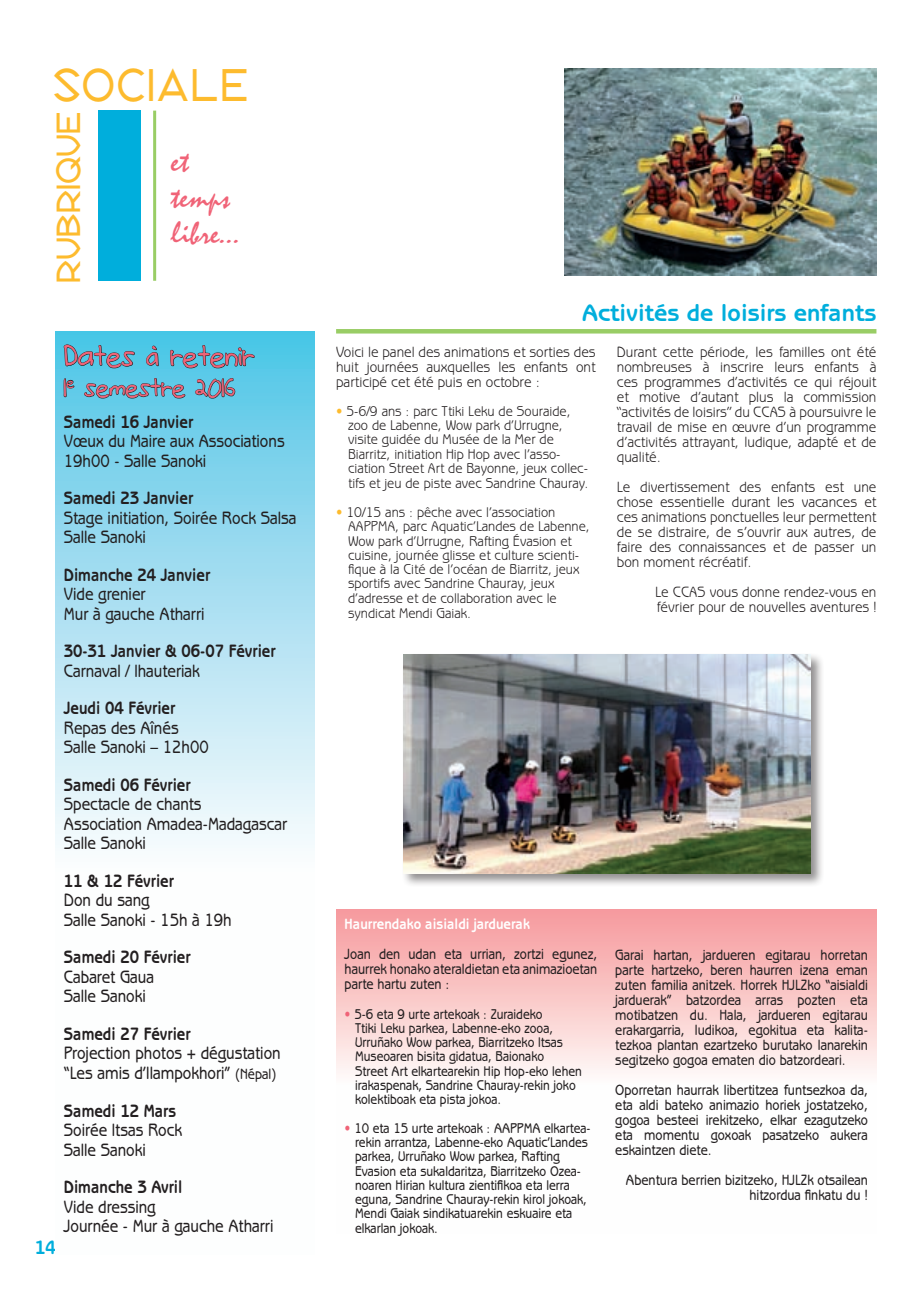
<style>
.page{position:relative;width:919px;height:1289px;background:#fff}
.page>*{position:absolute;margin:0;border:0;box-sizing:border-box;transform-origin:0 0}
.t1{font:45px "Republik Sans ICG 01";letter-spacing:.05em;color:#fdbb2e;scale:.9 1}
.t2{font:36px "onthemove";color:#f06377;scale:1.1 1}
.t3{font:33px "Republik Sans ICG 01";color:#fdbb2e}
.t4{font:31.5px "onthemove";color:#f06377;scale:1.1 1}
.t5{font:30px/36px "Mistral";color:#f06377}
.t6{font:700 24px "Benguiat Gothic";color:#00aedc}
.t7{font:700 19.5px "Benguiat Gothic";color:#00aedc;scale:.9 1}
.t8{font:500 18px/19.5px "Benguiat Gothic";color:#231f20;scale:.85 1}
.t9{font:700 18px "Benguiat Gothic";color:#231f20;scale:.85 1}
.t10{font:15px/15px "Benguiat Gothic";color:#231f20;text-align:justify;scale:.9 1}
.t11{font:500 15px/15px "Benguiat Gothic";color:#231f20;text-align:justify;scale:.85 1}
.t12{font:700 15px "Benguiat Gothic";color:#fff;scale:.9 1}
.t13{font:500 14.25px/14.2px "Benguiat Gothic";color:#231f20;scale:.85 1}
.t14{font:14.25px/14.4px "Benguiat Gothic";color:#231f20;scale:.9 1}
.s1{font-size:15px}
.s2{color:#fdbb2e}
.s3{color:#f06377}
</style>
<div class="page">
<div style="left:98px;top:111px;width:42px;height:170px;background:#00aedc"></div>
<hr style="left:153px;top:111px;width:3px;height:170px;background:#99cd65">
<hr style="left:336px;top:329px;width:540px;height:4px;background:#99cd65">
<div style="left:401px;top:652px;width:423px;height:235px;background:#231f20;opacity:.5"></div>
<img style="left:403px;top:654px;width:407px;height:219px">
<svg style="left:55px;top:332px;width:260px;height:516px;background:#b0e2f2"></svg>
<svg style="left:63px;top:331px;width:191px;height:105px;background:#57bbd6"></svg>
<svg style="left:336px;top:909px;width:540px;height:162px;background:#f9c5c5"></svg>
<img style="left:564px;top:68px;width:312px;height:208px">
<h1 class="t1" style="left:53px;top:53px;width:218px">SOCIALE</h1>
<h3 class="t3" style="left:45px;top:283px;width:173px;rotate:-90deg">RUBRIQUE</h3>
<h3 class="t5" style="left:171px;top:144px;width:71px">et temps libre...</h3>
<h2 class="t2" style="left:64px;top:340px;width:175px">Dates à retenir</h2>
<h3 class="t4" style="left:64px;top:374px;width:157px">1<sup>e</sup> semestre 2016</h3>
<p class="t9" style="left:64px;top:411px;width:154px">Samedi 16 Janvier</p>
<p class="t8" style="left:64px;top:431px;width:261px">Vœux du Maire aux Associations<br>19h00 - Salle Sanoki</p>
<p class="t9" style="left:64px;top:487px;width:154px">Samedi 23 Janvier</p>
<p class="t8" style="left:64px;top:507px;width:275px">Stage initiation, Soirée Rock Salsa<br>Salle Sanoki</p>
<p class="t9" style="left:64px;top:564px;width:174px">Dimanche 24 Janvier</p>
<p class="t8" style="left:64px;top:584px;width:167px">Vide grenier<br>Mur à gauche Atharri</p>
<p class="t9" style="left:64px;top:640px;width:250px">30-31 Janvier &amp; 06-07 Février</p>
<p class="t8" style="left:64px;top:660px;width:161px">Carnaval / Ihauteriak</p>
<p class="t9" style="left:64px;top:697px;width:133px">Jeudi 04 Février</p>
<p class="t8" style="left:64px;top:717px;width:172px">Repas des Aînés<br>Salle Sanoki – 12h00</p>
<p class="t9" style="left:64px;top:774px;width:151px">Samedi 06 Février</p>
<p class="t8" style="left:64px;top:794px;width:264px">Spectacle de chants<br>Association Amadea-Madagascar<br>Salle Sanoki</p>
<p class="t9" style="left:64px;top:870px;width:131px">11 &amp; 12 Février</p>
<p class="t8" style="left:64px;top:890px;width:199px">Don du sang<br>Salle Sanoki - 15h à 19h</p>
<p class="t9" style="left:64px;top:946px;width:151px">Samedi 20 Février</p>
<p class="t8" style="left:64px;top:966px;width:108px">Cabaret Gaua<br>Salle Sanoki</p>
<p class="t9" style="left:64px;top:1023px;width:151px">Samedi 27 Février</p>
<p class="t8" style="left:64px;top:1043px;width:257px">Projection photos + dégustation “Les amis d’Ilampokhori” <span class="s1">(Népal)</span></p>
<p class="t9" style="left:64px;top:1099px;width:133px">Samedi 12 Mars</p>
<p class="t8" style="left:64px;top:1119px;width:140px">Soirée Itsas Rock<br>Salle Sanoki</p>
<p class="t9" style="left:64px;top:1176px;width:141px">Dimanche 3 Avril</p>
<p class="t8" style="left:64px;top:1196px;width:248px">Vide dressing<br>Journée - Mur à gauche Atharri</p>
<h3 class="t7" style="left:35px;top:1236px;width:25px">14</h3>
<h3 class="t6" style="left:582px;top:298px;width:296px">Activités de loisirs enfants</h3>
<p class="t10" style="left:336px;top:344px;width:290px">Voici le panel des animations et sorties des huit journées auxquelles les enfants ont participé cet été puis en octobre :</p>
<p class="t14" style="left:348px;top:403px;width:268px;text-indent:-12px"><span class="s2">•</span> 5-6/9 ans : parc Ttiki Leku de Souraide, zoo de Labenne, Wow park d’Urrugne, visite guidée du Musée de la Mer de Biarritz, initiation Hip Hop avec l’asso&shy;ciation Street Art de Bayonne, jeux collec&shy;tifs et jeu de piste avec Sandrine Chauray.</p>
<p class="t14" style="left:348px;top:505px;width:270px;text-indent:-12px"><span class="s2">•</span> 10/15 ans : pêche avec l’association AAPPMA, parc Aquatic’Landes de Labenne, Wow park d’Urrugne, Rafting Évasion et cuisine, journée glisse et culture scienti&shy;fique à la Cité de l’océan de Biarritz, jeux sportifs avec Sandrine Chauray, jeux d’adresse et de collaboration avec le syndicat Mendi Gaiak.</p>
<p class="t10" style="left:617px;top:344px;width:290px">Durant cette période, les familles ont été nombreuses à inscrire leurs enfants à ces programmes d’activités ce qui réjouit et motive d’autant plus la commission “activités de loisirs” du CCAS à poursuivre le travail de mise en œuvre d’un programme d’activités attrayant, ludique, adapté et de qualité.</p>
<p class="t10" style="left:617px;top:479px;width:290px">Le divertissement des enfants est une chose essentielle durant les vacances et ces animations ponctuelles leur permettent de se distraire, de s’ouvrir aux autres, de faire des connaissances et de passer un bon moment récréatif.</p>
<p class="t10" style="left:655px;top:584px;width:247px">Le CCAS vous donne rendez-vous en février pour de nouvelles aventures !</p>
<p class="t12" style="left:344px;top:915px;width:207px">Haurrendako aisialdi jarduerak</p>
<p class="t11" style="left:344px;top:946px;width:299px">Joan den udan eta urrian, zortzi egunez, haurrek honako ateraldietan eta animazioetan parte hartu zuten :</p>
<p class="t13" style="left:355px;top:1006px;width:268px;text-indent:-11px"><span class="s3">•</span> 5-6 eta 9 urte artekoak : Zuraideko<br>Ttiki Leku parkea, Labenne-eko zooa, Urruñako Wow parkea, Biarritzeko Itsas Museoaren bisita gidatua, Baionako<br>Street Art elkartearekin Hip Hop-eko lehen irakaspenak, Sandrine Chauray-rekin joko kolektiboak eta pista jokoa.</p>
<p class="t13" style="left:355px;top:1120px;width:278px;text-indent:-11px"><span class="s3">•</span> 10 eta 15 urte artekoak : AAPPMA elkartea&shy;rekin arrantza, Labenne-eko Aquatic’Landes parkea, Urruñako Wow parkea, Rafting Evasion eta sukaldaritza, Biarritzeko Ozea&shy;noaren Hirian kultura zientifikoa eta lerra eguna, Sandrine Chauray-rekin kirol jokoak, Mendi Gaiak sindikatuarekin eskuaire eta elkarlan jokoak.</p>
<p class="t11" style="left:615px;top:946px;width:299px">Garai hartan, jardueren egitarau horretan parte hartzeko, beren haurren izena eman zuten familia anitzek. Horrek HJLZko “aisialdi jarduerak” batzordea arras pozten eta motibatzen du. Hala, jardueren egitarau erakargarria, ludikoa, egokitua eta kalita&shy;tezkoa plantan ezartzeko burutako lanarekin segitzeko gogoa ematen dio batzordeari.</p>
<p class="t11" style="left:615px;top:1081px;width:299px">Oporretan haurrak libertitzea funtsezkoa da, eta aldi bateko animazio horiek jostatzeko, gogoa besteei irekitzeko, elkar ezagutzeko eta momentu goxoak pasatzeko aukera eskaintzen diete.</p>
<p class="t11" style="left:626px;top:1171px;width:286px;text-align:right">Abentura berrien bizitzeko, HJLZk otsailean hitzordua finkatu du !</p>
</div>
